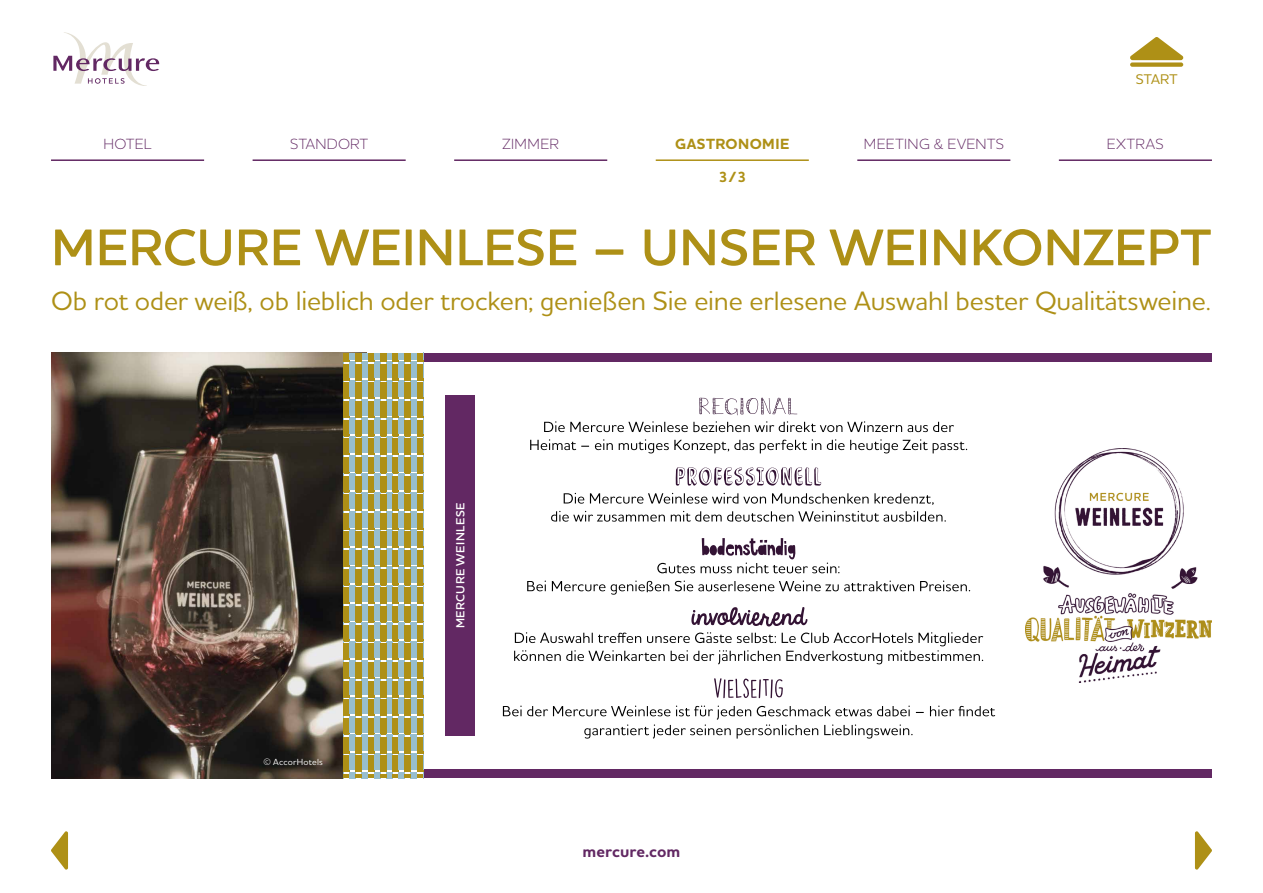
<style>
.page{position:relative;width:1263px;height:893px;background:#fff}
.page>*{position:absolute;margin:0;border:0;box-sizing:border-box;transform-origin:0 0}
.t1{font:600 52.5px "Houschka Alt Pro";letter-spacing:.01em;color:#ae9016}
.t2{font:500 27px "Houschka Alt Pro";letter-spacing:-.005em;color:#ae9016}
.t3{font:700 16.5px "Houschka Alt Pro";letter-spacing:.005em;color:#622863}
.t4{font:300 15px "Houschka Alt Pro";letter-spacing:.03em;color:#622863}
.t5{font:700 15px "Houschka Alt Pro";letter-spacing:.03em;color:#ae9016}
.t6{font:500 14.25px "Houschka Alt Pro";letter-spacing:.02em;color:#ae9016}
.t7{font:600 12px "Houschka Alt Pro";letter-spacing:.045em;color:#fff}
.t8{font:500 9px "Houschka Alt Pro";letter-spacing:.025em;color:#fff}
</style>
<div class="page">
<svg style="left:1195px;top:831px;width:17px;height:39px"></svg>
<svg style="left:51px;top:831px;width:17px;height:39px"></svg>
<svg style="left:53px;top:32px;width:106px;height:54px"></svg>
<svg style="left:1130px;top:37px;width:53px;height:23px"></svg>
<div style="left:1130px;top:62px;width:53px;height:5px;background:#ae9016;border-radius:2px"></div>
<hr style="left:51px;top:159px;width:153px;height:2px;background:#622863">
<hr style="left:253px;top:159px;width:153px;height:2px;background:#622863">
<hr style="left:454px;top:159px;width:153px;height:2px;background:#622863">
<hr style="left:656px;top:159px;width:153px;height:2px;background:#ae9016">
<hr style="left:857px;top:159px;width:153px;height:2px;background:#622863">
<hr style="left:1059px;top:159px;width:153px;height:2px;background:#622863">
<img style="left:51px;top:353px;width:292px;height:425px">
<div style="left:361px;top:353px;width:851px;height:8px;background:#622863"></div>
<div style="left:361px;top:770px;width:851px;height:8px;background:#622863"></div>
<svg style="left:343px;top:353px;width:80px;height:425px;background:#a7b28f"></svg>
<div style="left:343px;top:737px;width:7px;height:16px;background:#ae9016"></div>
<div style="left:350px;top:735px;width:6px;height:16px;background:#97bece"></div>
<div style="left:362px;top:735px;width:6px;height:16px;background:#97bece"></div>
<div style="left:356px;top:737px;width:6px;height:16px;background:#ae9016"></div>
<div style="left:368px;top:737px;width:6px;height:16px;background:#ae9016"></div>
<div style="left:374px;top:735px;width:6px;height:16px;background:#97bece"></div>
<div style="left:386px;top:735px;width:6px;height:16px;background:#97bece"></div>
<div style="left:380px;top:737px;width:6px;height:16px;background:#ae9016"></div>
<div style="left:392px;top:737px;width:7px;height:16px;background:#ae9016"></div>
<div style="left:399px;top:735px;width:6px;height:16px;background:#97bece"></div>
<div style="left:411px;top:735px;width:6px;height:16px;background:#97bece"></div>
<div style="left:405px;top:737px;width:6px;height:16px;background:#ae9016"></div>
<div style="left:417px;top:737px;width:6px;height:16px;background:#ae9016"></div>
<div style="left:445px;top:395px;width:30px;height:341px;background:#622863"></div>
<svg style="left:503px;top:706px;width:492px;height:33px"></svg>
<svg style="left:714px;top:678px;width:69px;height:20px"></svg>
<svg style="left:514px;top:632px;width:469px;height:32px"></svg>
<svg style="left:691px;top:607px;width:116px;height:19px"></svg>
<svg style="left:527px;top:581px;width:443px;height:14px"></svg>
<svg style="left:551px;top:511px;width:395px;height:11px"></svg>
<svg style="left:564px;top:493px;width:370px;height:12px"></svg>
<svg style="left:676px;top:467px;width:145px;height:19px"></svg>
<svg style="left:530px;top:439px;width:437px;height:14px"></svg>
<svg style="left:544px;top:421px;width:410px;height:11px"></svg>
<svg style="left:699px;top:398px;width:98px;height:17px"></svg>
<img style="left:1025px;top:449px;width:187px;height:233px">
<svg style="left:657px;top:538px;width:182px;height:35px"></svg>
<p class="t6" style="left:1136px;top:70px;width:43px">START</p>
<p class="t4" style="left:103px;top:134px;width:50px">HOTEL</p>
<p class="t4" style="left:290px;top:134px;width:79px">STANDORT</p>
<p class="t4" style="left:502px;top:134px;width:58px">ZIMMER</p>
<p class="t5" style="left:675px;top:134px;width:116px">GASTRONOMIE</p>
<p class="t4" style="left:864px;top:134px;width:142px">MEETING &amp; EVENTS</p>
<p class="t4" style="left:1107px;top:134px;width:26px">EXTRAS</p>
<p class="t5" style="left:719px;top:168px;width:29px">3/3</p>
<h1 class="t1" style="left:51px;top:214px;width:1161px">MERCU RE WEINLESE – U NSER WEINKONZEPT</h1>
<p class="t2" style="left:51px;top:283px;width:1161px">Ob rot oder weiß, ob lieblich oder trocken; genießen Sie eine erlesene Auswahl bester Qualitätsweine.</p>
<p class="t8" style="left:263px;top:756px;width:61px">© AccorHotels</p>
<p class="t7" style="left:453px;top:628px;width:127px;rotate:-90deg">MERCU RE WEINLESE</p>
<p class="t3" style="left:582px;top:840px;width:99px">mercure.com</p>
</div>
